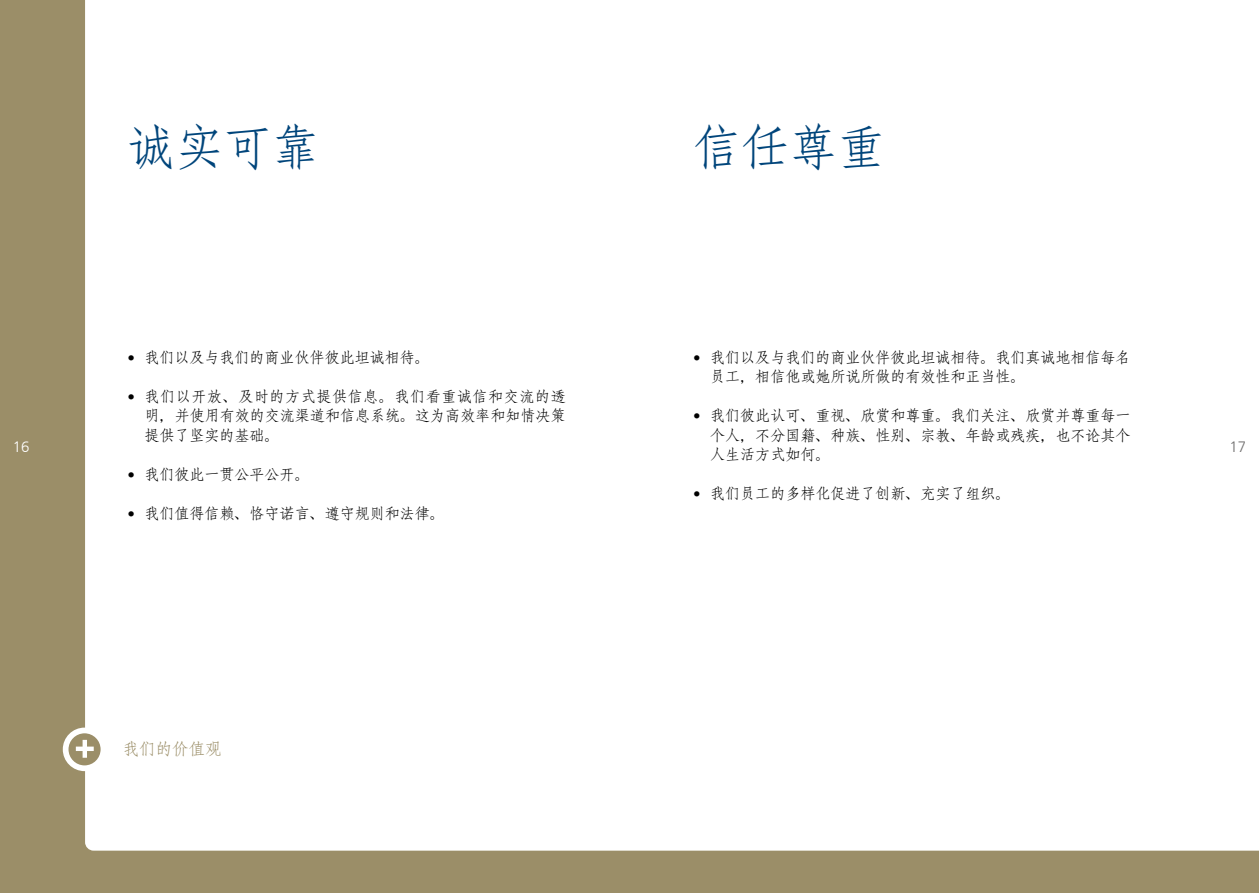
<style>
.page{position:relative;width:1259px;height:893px;background:#9b8e68}
.page>*{position:absolute;margin:0;border:0;box-sizing:border-box;transform-origin:0 0}
.t1{font:48px "Adobe Fangsong Std";color:#00457b}
.t2{font:16.5px "Adobe Fangsong Std";color:#9b8e68}
.t3{font:15px/19.5px "Adobe Fangsong Std";color:#000;text-align:justify}
.t4{font:300 15px "Frutiger LT Com";color:#fff}
.t5{font:300 15px "Frutiger LT Com";color:#706f6f}
.s1{font-family:"Frutiger LT Com";font-weight:300}
</style>
<div class="page">
<div style="left:85px;top:0;width:1174px;height:851px;background:#fff"></div>
<svg style="left:66px;top:730px;width:37px;height:38px"></svg>
<div style="left:63px;top:728px;width:43px;height:43px;border:6px solid #fff;border-radius:50%"></div>
<svg style="left:76px;top:740px;width:18px;height:18px"></svg>
<h1 class="t1" style="left:128px;top:117px;width:193px">诚实可靠</h1>
<h1 class="t1" style="left:693px;top:117px;width:194px">信任尊重</h1>
<p class="t3" style="left:128px;top:348px;width:304px"><span class="s1">•</span> 我们以及与我们的商业伙伴彼此坦诚相待。</p>
<p class="t3" style="left:145px;top:387px;width:422px;text-indent:-17px"><span class="s1">•</span> 我们以开放、及时的方式提供信息。我们看重诚信和交流的透明，并使用有效的交流渠道和信息系统。这为高效率和知情决策提供了坚实的基础。</p>
<p class="t3" style="left:128px;top:465px;width:184px"><span class="s1">•</span> 我们彼此一贯公平公开。</p>
<p class="t3" style="left:128px;top:504px;width:319px"><span class="s1">•</span> 我们值得信赖、恪守诺言、遵守规则和法律。</p>
<p class="t3" style="left:710px;top:348px;width:421px;text-indent:-17px"><span class="s1">•</span> 我们以及与我们的商业伙伴彼此坦诚相待。我们真诚地相信每名员工，相信他或她所说所做的有效性和正当性。</p>
<p class="t3" style="left:710px;top:406px;width:421px;text-indent:-17px"><span class="s1">•</span> 我们彼此认可、重视、欣赏和尊重。我们关注、欣赏并尊重每一个人，不分国籍、种族、性别、宗教、年龄或残疾，也不论其个人生活方式如何。</p>
<p class="t3" style="left:693px;top:484px;width:319px"><span class="s1">•</span> 我们员工的多样化促进了创新、充实了组织。</p>
<p class="t4" style="left:13px;top:438px;width:18px">16</p>
<p class="t5" style="left:1229px;top:438px;width:18px">17</p>
<p class="t2" style="left:123px;top:739px;width:101px">我们的价值观</p>
</div>
